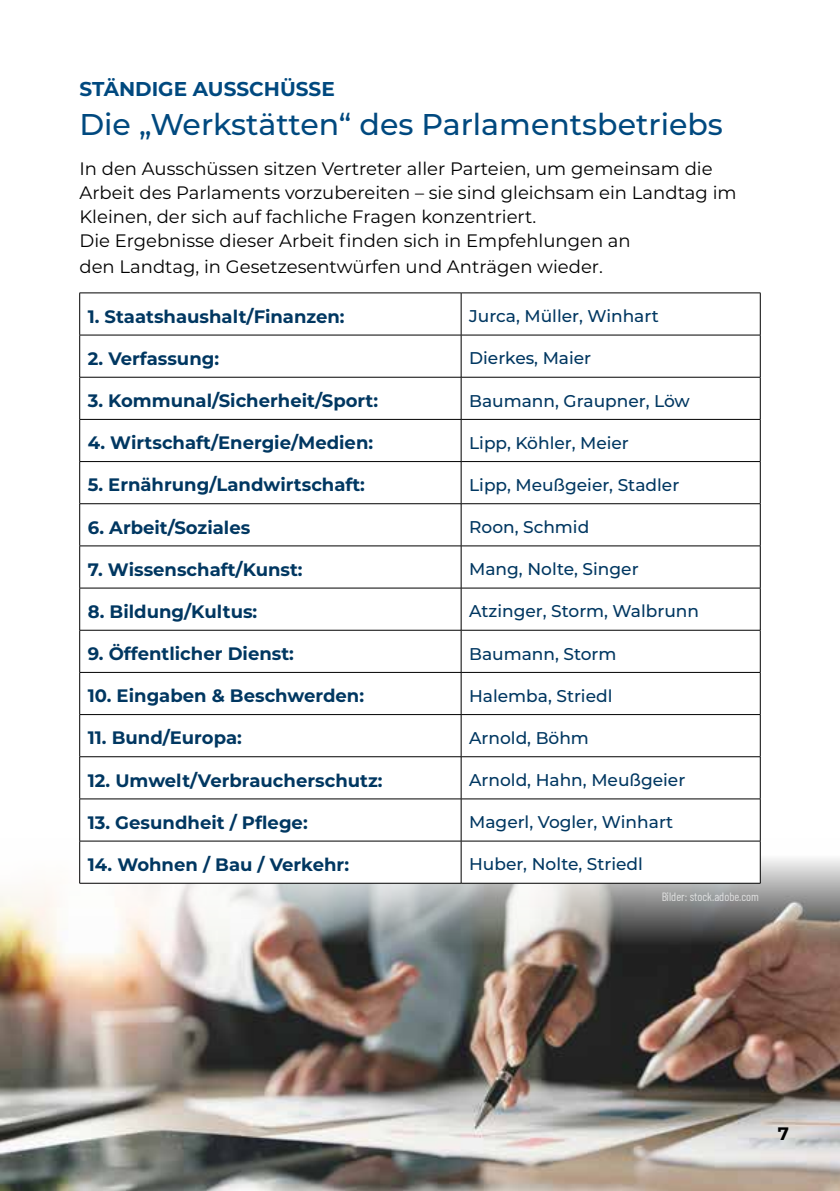
<style>
.page{position:relative;width:840px;height:1191px;background:#fff}
.page>*{position:absolute;margin:0;border:0;box-sizing:border-box;transform-origin:0 0}
.t1{font:500 30px "Montserrat";color:#00497f}
.t2{font:700 20px "Montserrat";color:#00497f}
.t3{font:700 18px "Montserrat";color:#003761}
.t4{font:18px/24px "Montserrat";color:#000}
.t5{font:700 18px "Montserrat";color:#000}
.t6{font:500 17px "Montserrat";color:#003761}
.t7{font:12px "Barlow Condensed";color:#fff}
</style>
<div class="page">
<img style="left:0;top:838px;width:839px;height:353px">
<svg style="left:80px;top:293px;width:679px;height:590px"></svg>
<hr style="left:79px;top:292px;width:382px;height:1px;background:#000">
<hr style="left:79px;top:293px;width:1px;height:42px;background:#000">
<hr style="left:461px;top:292px;width:299px;height:1px;background:#000">
<hr style="left:460px;top:293px;width:1px;height:42px;background:#000">
<hr style="left:759px;top:293px;width:1px;height:42px;background:#000">
<hr style="left:79px;top:335px;width:382px;height:1px;background:#000">
<hr style="left:79px;top:335px;width:1px;height:42px;background:#000">
<hr style="left:461px;top:335px;width:299px;height:1px;background:#000">
<hr style="left:460px;top:335px;width:1px;height:42px;background:#000">
<hr style="left:759px;top:335px;width:1px;height:42px;background:#000">
<hr style="left:79px;top:377px;width:382px;height:1px;background:#000">
<hr style="left:79px;top:377px;width:1px;height:42px;background:#000">
<hr style="left:461px;top:377px;width:299px;height:1px;background:#000">
<hr style="left:460px;top:377px;width:1px;height:42px;background:#000">
<hr style="left:759px;top:377px;width:1px;height:42px;background:#000">
<hr style="left:79px;top:419px;width:382px;height:1px;background:#000">
<hr style="left:79px;top:419px;width:1px;height:42px;background:#000">
<hr style="left:461px;top:419px;width:299px;height:1px;background:#000">
<hr style="left:460px;top:419px;width:1px;height:42px;background:#000">
<hr style="left:759px;top:419px;width:1px;height:42px;background:#000">
<hr style="left:79px;top:461px;width:382px;height:1px;background:#000">
<hr style="left:79px;top:462px;width:1px;height:41px;background:#000">
<hr style="left:461px;top:461px;width:299px;height:1px;background:#000">
<hr style="left:460px;top:462px;width:1px;height:41px;background:#000">
<hr style="left:759px;top:462px;width:1px;height:41px;background:#000">
<hr style="left:79px;top:503px;width:382px;height:1px;background:#000">
<hr style="left:79px;top:504px;width:1px;height:41px;background:#000">
<hr style="left:461px;top:503px;width:299px;height:1px;background:#000">
<hr style="left:460px;top:504px;width:1px;height:41px;background:#000">
<hr style="left:759px;top:504px;width:1px;height:41px;background:#000">
<hr style="left:79px;top:545px;width:382px;height:1px;background:#000">
<hr style="left:79px;top:546px;width:1px;height:42px;background:#000">
<hr style="left:461px;top:545px;width:299px;height:1px;background:#000">
<hr style="left:460px;top:546px;width:1px;height:42px;background:#000">
<hr style="left:759px;top:546px;width:1px;height:42px;background:#000">
<hr style="left:79px;top:588px;width:382px;height:1px;background:#000">
<hr style="left:79px;top:588px;width:1px;height:42px;background:#000">
<hr style="left:461px;top:588px;width:299px;height:1px;background:#000">
<hr style="left:460px;top:588px;width:1px;height:42px;background:#000">
<hr style="left:759px;top:588px;width:1px;height:42px;background:#000">
<hr style="left:79px;top:630px;width:382px;height:1px;background:#000">
<hr style="left:79px;top:630px;width:1px;height:42px;background:#000">
<hr style="left:461px;top:630px;width:299px;height:1px;background:#000">
<hr style="left:460px;top:630px;width:1px;height:42px;background:#000">
<hr style="left:759px;top:630px;width:1px;height:42px;background:#000">
<hr style="left:79px;top:672px;width:382px;height:1px;background:#000">
<hr style="left:79px;top:672px;width:1px;height:42px;background:#000">
<hr style="left:461px;top:672px;width:299px;height:1px;background:#000">
<hr style="left:460px;top:672px;width:1px;height:42px;background:#000">
<hr style="left:759px;top:672px;width:1px;height:42px;background:#000">
<hr style="left:79px;top:714px;width:382px;height:1px;background:#000">
<hr style="left:79px;top:715px;width:1px;height:41px;background:#000">
<hr style="left:461px;top:714px;width:299px;height:1px;background:#000">
<hr style="left:460px;top:715px;width:1px;height:41px;background:#000">
<hr style="left:759px;top:715px;width:1px;height:41px;background:#000">
<hr style="left:79px;top:756px;width:382px;height:1px;background:#000">
<hr style="left:79px;top:757px;width:1px;height:41px;background:#000">
<hr style="left:461px;top:756px;width:299px;height:1px;background:#000">
<hr style="left:460px;top:757px;width:1px;height:41px;background:#000">
<hr style="left:759px;top:757px;width:1px;height:41px;background:#000">
<hr style="left:79px;top:798px;width:382px;height:1px;background:#000">
<hr style="left:79px;top:799px;width:1px;height:42px;background:#000">
<hr style="left:461px;top:798px;width:299px;height:1px;background:#000">
<hr style="left:460px;top:799px;width:1px;height:42px;background:#000">
<hr style="left:759px;top:799px;width:1px;height:42px;background:#000">
<hr style="left:79px;top:840px;width:382px;height:1px;background:#000">
<hr style="left:79px;top:841px;width:1px;height:42px;background:#000">
<hr style="left:461px;top:840px;width:299px;height:1px;background:#000">
<hr style="left:460px;top:841px;width:1px;height:42px;background:#000">
<hr style="left:759px;top:841px;width:1px;height:42px;background:#000">
<hr style="left:79px;top:883px;width:382px;height:1px;background:#000">
<hr style="left:461px;top:883px;width:299px;height:1px;background:#000">
<p class="t2" style="left:79px;top:74px;width:257px">STÄNDIGE AUSSCHÜSSE</p>
<h1 class="t1" style="left:79px;top:103px;width:644px">Die „Werkstätten“ des Parlamentsbetriebs</h1>
<p class="t4" style="left:79px;top:156px;width:658px">In den Ausschüssen sitzen Vertreter aller Parteien, um gemeinsam die Arbeit des Parlaments vorzubereiten – sie sind gleichsam ein Landtag im Kleinen, der sich auf fachliche Fragen konzentriert.<br>Die Ergebnisse dieser Arbeit finden sich in Empfehlungen an</p>
<p class="t4" style="left:79px;top:254px;width:524px">den Landtag, in Gesetzesentwürfen und Anträgen wieder.</p>
<p class="t3" style="left:88px;top:303px;width:258px">1. Staatshaushalt/Finanzen:</p>
<p class="t6" style="left:469px;top:304px;width:191px">Jurca, Müller, Winhart</p>
<p class="t3" style="left:88px;top:345px;width:133px">2. Verfassung:</p>
<p class="t6" style="left:469px;top:346px;width:124px">Dierkes, Maier</p>
<p class="t3" style="left:88px;top:388px;width:292px">3. Kommunal/Sicherheit/Sport:</p>
<p class="t6" style="left:469px;top:388px;width:222px">Baumann, Graupner, Löw</p>
<p class="t3" style="left:88px;top:430px;width:287px">4. Wirtschaft/Energie/Medien:</p>
<p class="t6" style="left:469px;top:431px;width:161px">Lipp, Köhler, Meier</p>
<p class="t3" style="left:88px;top:472px;width:278px">5. Ernährung/Landwirtschaft:</p>
<p class="t6" style="left:469px;top:473px;width:211px">Lipp, Meußgeier, Stadler</p>
<p class="t3" style="left:88px;top:514px;width:164px">6. Arbeit/Soziales</p>
<p class="t6" style="left:469px;top:515px;width:121px">Roon, Schmid</p>
<p class="t3" style="left:88px;top:556px;width:216px">7. Wissenschaft/Kunst:</p>
<p class="t6" style="left:469px;top:557px;width:171px">Mang, Nolte, Singer</p>
<p class="t3" style="left:88px;top:598px;width:171px">8. Bildung/Kultus:</p>
<p class="t6" style="left:469px;top:599px;width:231px">Atzinger, Storm, Walbrunn</p>
<p class="t3" style="left:88px;top:640px;width:208px">9. Öffentlicher Dienst:</p>
<p class="t6" style="left:469px;top:641px;width:149px">Baumann, Storm</p>
<p class="t3" style="left:88px;top:683px;width:278px">10. Eingaben &amp; Beschwerden:</p>
<p class="t6" style="left:469px;top:684px;width:145px">Halemba, Striedl</p>
<p class="t3" style="left:88px;top:725px;width:155px">11. Bund/Europa:</p>
<p class="t6" style="left:469px;top:726px;width:121px">Arnold, Böhm</p>
<p class="t3" style="left:88px;top:767px;width:296px">12. Umwelt/Verbraucherschutz:</p>
<p class="t6" style="left:469px;top:768px;width:217px">Arnold, Hahn, Meußgeier</p>
<p class="t3" style="left:88px;top:809px;width:221px">13. Gesundheit / Pflege:</p>
<p class="t6" style="left:469px;top:810px;width:205px">Magerl, Vogler, Winhart</p>
<p class="t3" style="left:88px;top:851px;width:263px">14. Wohnen / Bau / Verkehr:</p>
<p class="t6" style="left:469px;top:852px;width:175px">Huber, Nolte, Striedl</p>
<p class="t7" style="left:660px;top:887px;width:99px">Bilder: stock.adobe.com</p>
<p class="t5" style="left:777px;top:1120px;width:13px">7</p>
</div>
